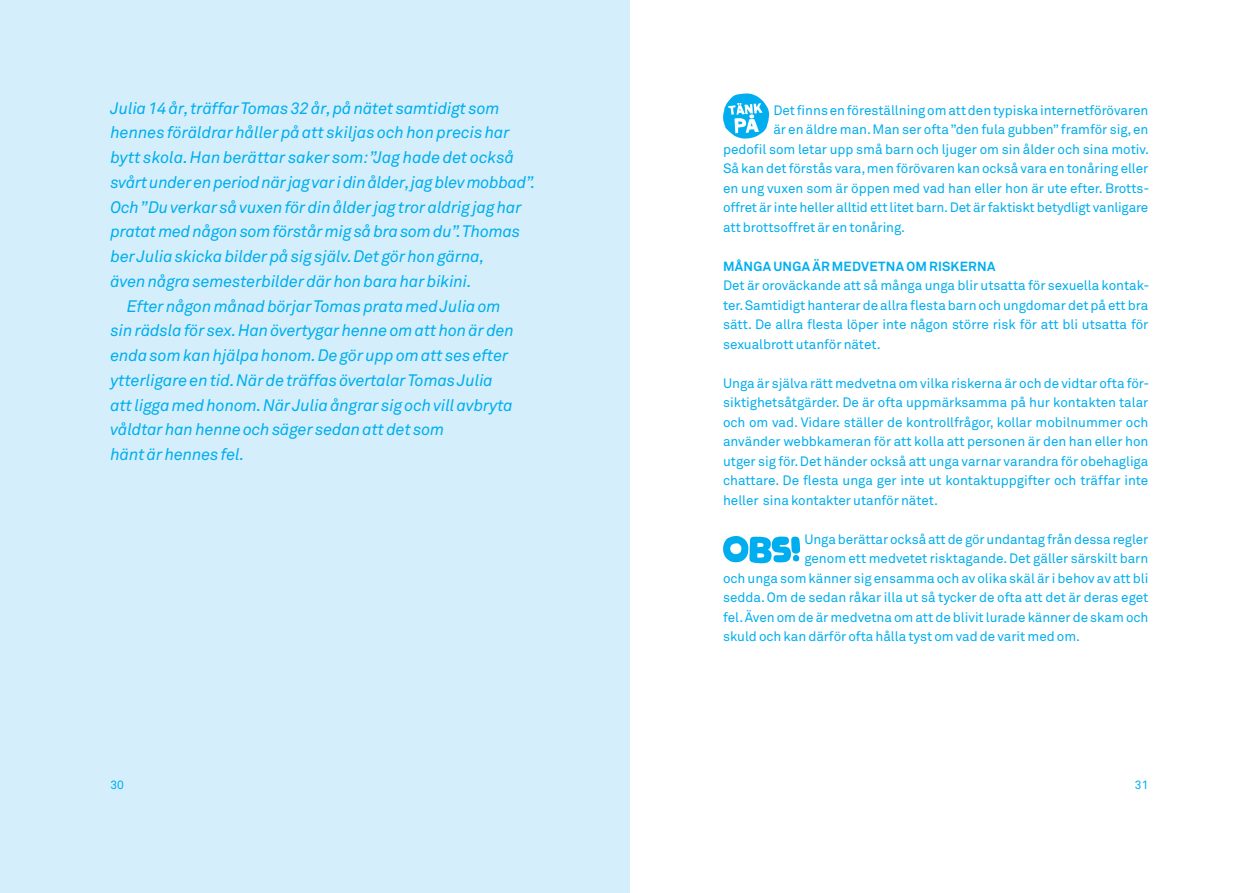
<style>
.page{position:relative;width:1259px;height:893px;background:#fff}
.page>*{position:absolute;margin:0;border:0;box-sizing:border-box;transform-origin:0 0}
.Exempelberättelse{font:italic 16.5px/24.8px "Akkurat";letter-spacing:-.01em;color:#00aeef}
.Bröd_9_13_Ej_indra{font:13.5px/19.5px "Akkurat";letter-spacing:-.005em;color:#00aeef;text-align:justify}
.Mellanrubrik{font:700 13.2px "Akkurat";letter-spacing:.025em;color:#00aeef}
.t1{font:12px "Akkurat";color:#00aeef}
</style>
<div class="page">
<div style="left:0;top:0;width:629px;height:893px;background:#d4effb"></div>
<svg style="left:723px;top:93px;width:46px;height:46px"></svg>
<svg style="left:723px;top:536px;width:77px;height:27px"></svg>
<p class="Exempelberättelse" style="left:111px;top:95px;width:426px">Julia 14 år, träffar Tomas 32 år, på nätet samtidigt som hennes föräldrar håller på att skiljas och hon precis har bytt skola. Han berättar saker som: ”Jag hade det också svårt under en period när jag var i din ålder, jag blev mobbad”.<br>Och ”Du verkar så vuxen för din ålder jag tror aldrig jag har pratat med någon som förstår mig så bra som du”. Thomas ber Julia skicka bilder på sig själv. Det gör hon gärna,<br>även några semesterbilder där hon bara har bikini.</p>
<p class="Exempelberättelse" style="left:111px;top:293px;width:405px;text-indent:16px">Efter någon månad börjar Tomas prata med Julia om sin rädsla för sex. Han övertygar henne om att hon är den enda som kan hjälpa honom. De gör upp om att ses efter ytterligare en tid. När de träffas övertalar Tomas Julia att ligga med honom. När Julia ångrar sig och vill avbryta våldtar han henne och säger sedan att det som<br>hänt är hennes fel.</p>
<p class="Bröd_9_13_Ej_indra" style="left:773px;top:100px;width:376px">Det finns en föreställning om att den typiska internetförövaren</p>
<p class="Bröd_9_13_Ej_indra" style="left:773px;top:120px;width:376px">är en äldre man. Man ser ofta ”den fula gubben” framför sig, en</p>
<p class="Bröd_9_13_Ej_indra" style="left:723px;top:139px;width:427px">pedofil som letar upp små barn och ljuger om sin ålder och sina motiv.</p>
<p class="Bröd_9_13_Ej_indra" style="left:723px;top:159px;width:427px">Så kan det förstås vara, men förövaren kan också vara en tonåring eller</p>
<p class="Bröd_9_13_Ej_indra" style="left:723px;top:178px;width:428px">en ung vuxen som är öppen med vad han eller hon är ute efter. Brotts-</p>
<p class="Bröd_9_13_Ej_indra" style="left:723px;top:198px;width:427px">offret är inte heller alltid ett litet barn. Det är faktiskt betydligt vanligare</p>
<p class="Bröd_9_13_Ej_indra" style="left:723px;top:217px;width:184px">att brottsoffret är en tonåring.</p>
<p class="Mellanrubrik" style="left:723px;top:258px;width:274px">MÅNGA UNGA ÄR MEDVETNA OM RISKERNA</p>
<p class="Bröd_9_13_Ej_indra" style="left:723px;top:276px;width:428px">Det är oroväckande att så många unga blir utsatta för sexuella kontak&shy;ter. Samtidigt hanterar de allra flesta barn och ungdomar det på ett bra sätt. De allra flesta löper inte någon större risk för att bli utsatta för sexualbrott utanför nätet.</p>
<p class="Bröd_9_13_Ej_indra" style="left:723px;top:373px;width:428px">Unga är själva rätt medvetna om vilka riskerna är och de vidtar ofta för&shy;siktighetsåtgärder. De är ofta uppmärksamma på hur kontakten talar och om vad. Vidare ställer de kontrollfrågor, kollar mobilnummer och använder webbkameran för att kolla att personen är den han eller hon utger sig för. Det händer också att unga varnar varandra för obehagliga chattare. De flesta unga ger inte ut kontaktuppgifter och träffar inte heller sina kontakter utanför nätet.</p>
<p class="Bröd_9_13_Ej_indra" style="left:804px;top:529px;width:345px">Unga berättar också att de gör undantag från dessa regler</p>
<p class="Bröd_9_13_Ej_indra" style="left:804px;top:549px;width:345px">genom ett medvetet risktagande. Det gäller särskilt barn</p>
<p class="Bröd_9_13_Ej_indra" style="left:723px;top:568px;width:427px">och unga som känner sig ensamma och av olika skäl är i behov av att bli</p>
<p class="Bröd_9_13_Ej_indra" style="left:723px;top:588px;width:427px">sedda. Om de sedan råkar illa ut så tycker de ofta att det är deras eget</p>
<p class="Bröd_9_13_Ej_indra" style="left:723px;top:607px;width:427px">fel. Även om de är medvetna om att de blivit lurade känner de skam och</p>
<p class="Bröd_9_13_Ej_indra" style="left:723px;top:627px;width:359px">skuld och kan därför ofta hålla tyst om vad de varit med om.</p>
<p class="t1" style="left:111px;top:778px;width:15px">30</p>
<p class="t1" style="left:1135px;top:778px;width:15px">31</p>
</div>
